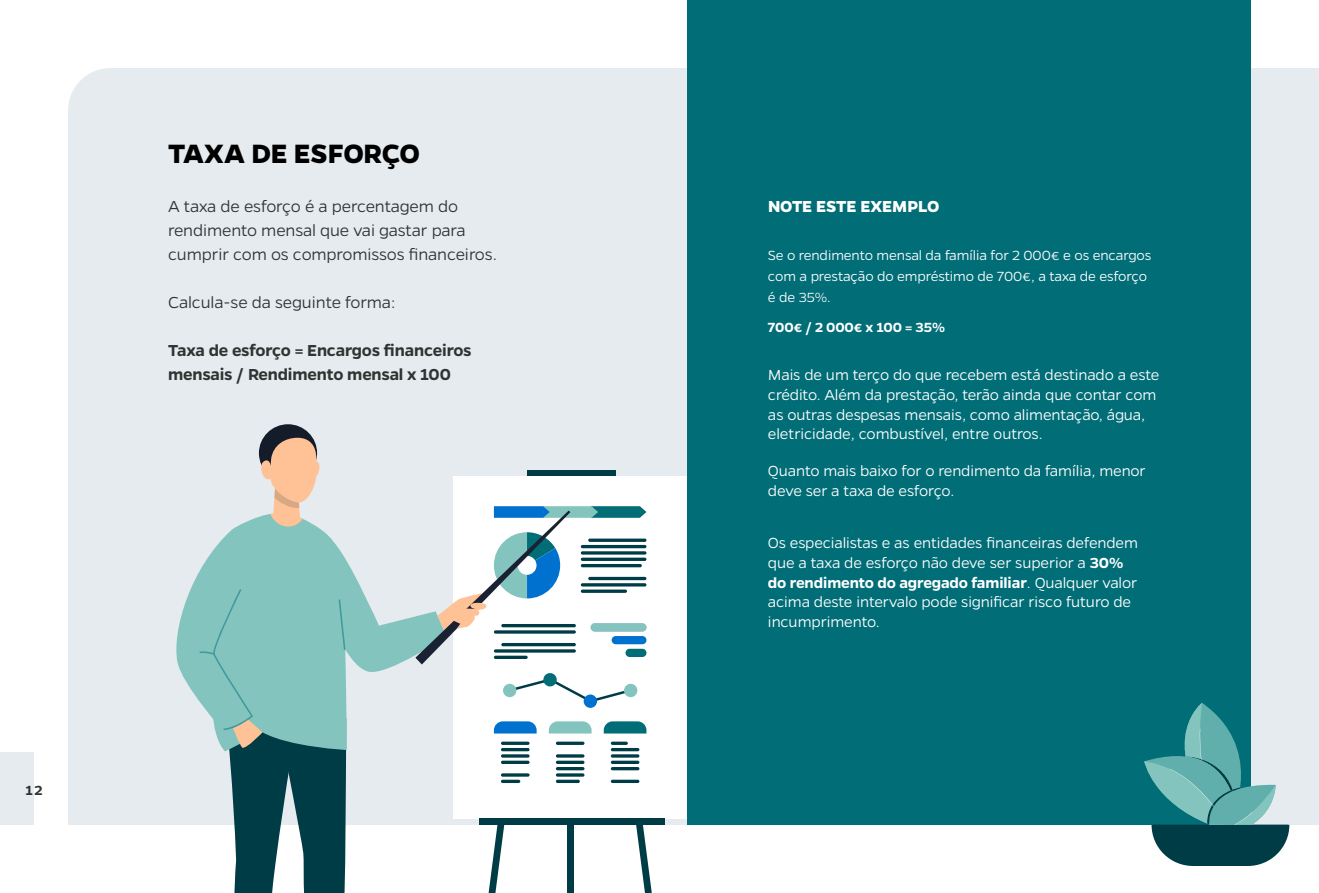
<style>
.page{position:relative;width:1319px;height:893px;background:#fff}
.page>*{position:absolute;margin:0;border:0;box-sizing:border-box;transform-origin:0 0}
.t1{font:700 30px "Gentona";letter-spacing:-.01em;color:#000}
.t2{font:300 18px/24px "Gentona";letter-spacing:-.01em;color:#313332}
.t3{font:600 18px/24px "Gentona";letter-spacing:-.01em;color:#313332}
.t4{font:700 18px "Gentona";letter-spacing:-.005em;color:#fff}
.t5{font:300 16.5px/19.8px "Gentona";letter-spacing:-.01em;color:#fff}
.t6{font:300 15px/21px "Gentona";letter-spacing:-.01em;color:#fff}
.t7{font:600 15px "Gentona";letter-spacing:-.01em;color:#fff}
.t8{font:600 15px "Gentona";color:#313332}
.s1{font-weight:600}
</style>
<div class="page">
<div style="left:0;top:753px;width:34px;height:72px;background:#e5ebef"></div>
<div style="left:767px;top:68px;width:551px;height:757px;background:#e5ebef"></div>
<div style="left:68px;top:68px;width:619px;height:757px;background:#e5ebef"></div>
<div style="left:687px;top:0;width:563px;height:825px;background:#006d77"></div>
<div style="left:453px;top:476px;width:233px;height:342px;background:#fff"></div>
<div style="left:479px;top:818px;width:185px;height:7px;background:#003c46"></div>
<div style="left:259px;top:424px;width:58px;height:60px;background:#141c29;border-radius:50%"></div>
<svg style="left:172px;top:438px;width:479px;height:455px"></svg>
<svg style="left:1144px;top:703px;width:145px;height:163px"></svg>
<h1 class="t1" style="left:168px;top:136px;width:253px">TAXA DE ESFORÇO</h1>
<p class="t2" style="left:168px;top:194px;width:330px">A taxa de esforço é a percentagem do rendimento mensal que vai gastar para cumprir com os compromissos financeiros.</p>
<p class="t2" style="left:168px;top:290px;width:229px">Calcula-se da seguinte forma:</p>
<p class="t3" style="left:168px;top:338px;width:305px">Taxa de esforço = Encargos financeiros mensais / Rendimento mensal x 100</p>
<p class="t8" style="left:26px;top:781px;width:18px">12</p>
<p class="t4" style="left:768px;top:196px;width:173px">NOTE ESTE EXEMPLO</p>
<p class="t6" style="left:767px;top:245px;width:385px">Se o rendimento mensal da família for 2 000€ e os encargos com a prestação do empréstimo de 700€, a taxa de esforço é de 35%.</p>
<p class="t7" style="left:767px;top:319px;width:179px">700€ / 2 000€ x 100 = 35%</p>
<p class="t5" style="left:767px;top:365px;width:393px">Mais de um terço do que recebem está destinado a este crédito. Além da prestação, terão ainda que contar com as outras despesas mensais, como alimentação, água, eletricidade, combustível, entre outros.</p>
<p class="t5" style="left:767px;top:461px;width:379px">Quanto mais baixo for o rendimento da família, menor deve ser a taxa de esforço.</p>
<p class="t5" style="left:767px;top:533px;width:371px">Os especialistas e as entidades financeiras defendem que a taxa de esforço não deve ser superior a <span class="s1">30% do rendimento do agregado familiar</span>. Qualquer valor acima deste intervalo pode significar risco futuro de incumprimento.</p>
</div>
